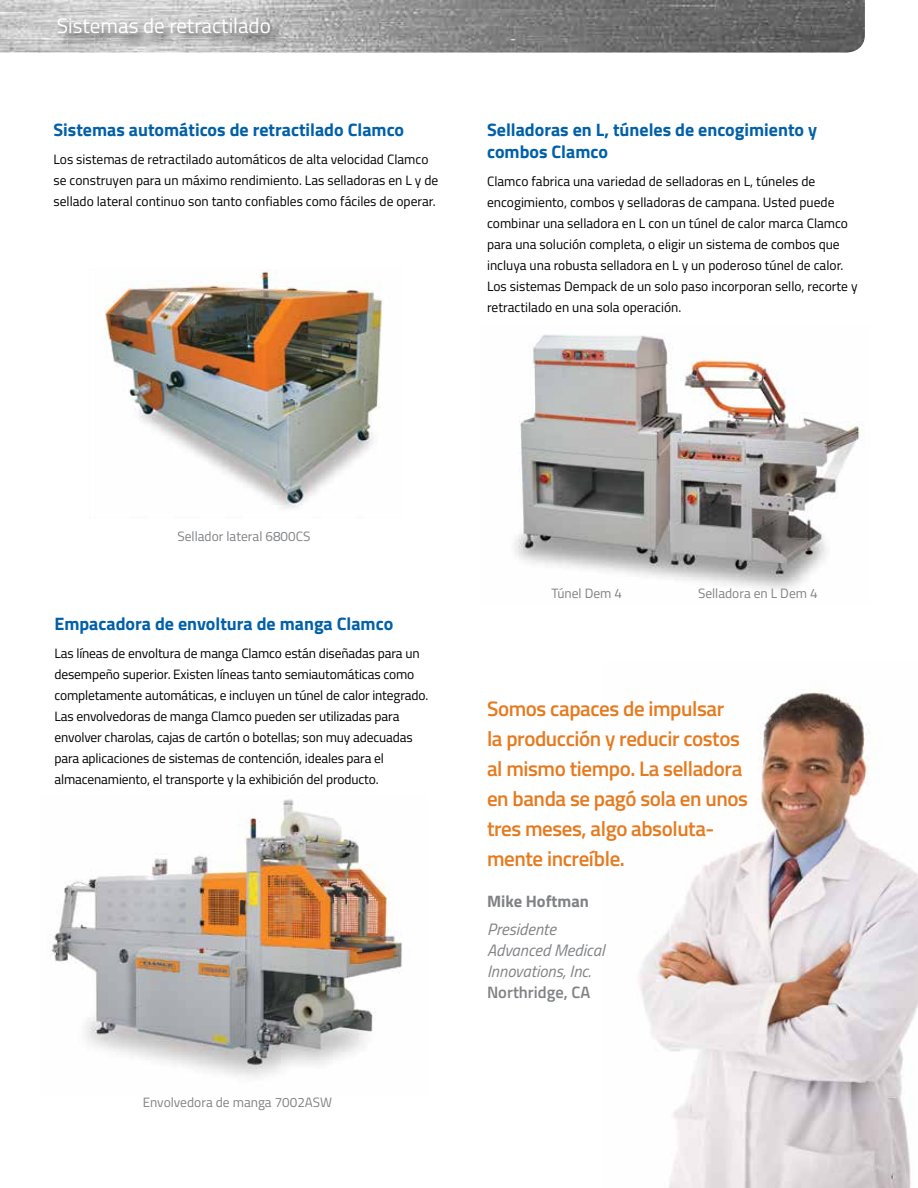
<style>
.page{position:relative;width:918px;height:1188px;background:#fff}
.page>*{position:absolute;margin:0;border:0;box-sizing:border-box;transform-origin:0 0}
.t1{font:600 21px/30px "Titillium Web";letter-spacing:-.02em;color:#e67a1e}
.t2{font:21px "Titillium Web";color:#fff}
.t3{font:700 18px/21.6px "Titillium Web";color:#0060a9}
.t4{font:italic 16.5px/21px "Titillium Web";color:#808285}
.t5{font:600 16.5px "Titillium Web";color:#808285}
.t6{font:700 16.5px "Titillium Web";color:#808285}
.t7{font:13.5px/21px "Titillium Web";color:#000}
.t8{font:13.5px "Titillium Web";color:#808285}
</style>
<div class="page">
<img style="left:0;top:0;width:865px;height:53px">
<div style="left:57px;top:18px;width:227px;height:30px;background:#000;opacity:.75"></div>
<img style="left:515px;top:334px;width:349px;height:255px">
<img style="left:51px;top:799px;width:352px;height:279px">
<img style="left:104px;top:271px;width:279px;height:238px">
<img style="left:639px;top:689px;width:279px;height:499px">
<h1 class="t2" style="left:57px;top:10px;width:215px">Sistemas de retractilado</h1>
<h2 class="t3" style="left:54px;top:118px;width:352px">Sistemas automáticos de retractilado Clamco</h2>
<p class="t7" style="left:54px;top:148px;width:386px">Los sistemas de retractilado automáticos de alta velocidad Clamco se construyen para un máximo rendimiento. Las selladoras en L y de sellado lateral continuo son tanto confiables como fáciles de operar.</p>
<h2 class="t3" style="left:487px;top:118px;width:332px">Selladoras en L, túneles de encogimiento y combos Clamco</h2>
<p class="t7" style="left:487px;top:170px;width:372px">Clamco fabrica una variedad de selladoras en L, túneles de encogimiento, combos y selladoras de campana. Usted puede combinar una selladora en L con un túnel de calor marca Clamco para una solución completa, o eligir un sistema de combos que incluya una robusta selladora en L y un poderoso túnel de calor.<br>Los sistemas Dempack de un solo paso incorporan sello, recorte y retractilado en una sola operación.</p>
<p class="t8" style="left:177px;top:526px;width:134px">Sellador lateral 6800CS</p>
<h2 class="t3" style="left:54px;top:612px;width:340px">Empacadora de envoltura de manga Clamco</h2>
<p class="t7" style="left:54px;top:642px;width:376px">Las líneas de envoltura de manga Clamco están diseñadas para un desempeño superior. Existen líneas tanto semiautomáticas como completamente automáticas, e incluyen un túnel de calor integrado.<br>Las envolvedoras de manga Clamco pueden ser utilizadas para envolver charolas, cajas de cartón o botellas; son muy adecuadas para aplicaciones de sistemas de contención, ideales para el almacenamiento, el transporte y la exhibición del producto.</p>
<p class="t8" style="left:143px;top:1092px;width:191px">Envolvedora de manga 7002ASW</p>
<p class="t8" style="left:552px;top:583px;width:72px">Túnel Dem 4</p>
<p class="t8" style="left:698px;top:583px;width:121px">Selladora en L Dem 4</p>
<h1 class="t1" style="left:487px;top:693px;width:262px">Somos capaces de impulsar<br>la producción y reducir costos al mismo tiempo. La selladora en banda se pagó sola en unos tres meses, algo absoluta&shy;mente increíble.</h1>
<p class="t6" style="left:487px;top:889px;width:103px">Mike Hoftman</p>
<p class="t4" style="left:487px;top:918px;width:119px">Presidente<br>Advanced Medical<br>Innovations, Inc.</p>
<p class="t5" style="left:487px;top:980px;width:105px">Northridge, CA</p>
</div>
